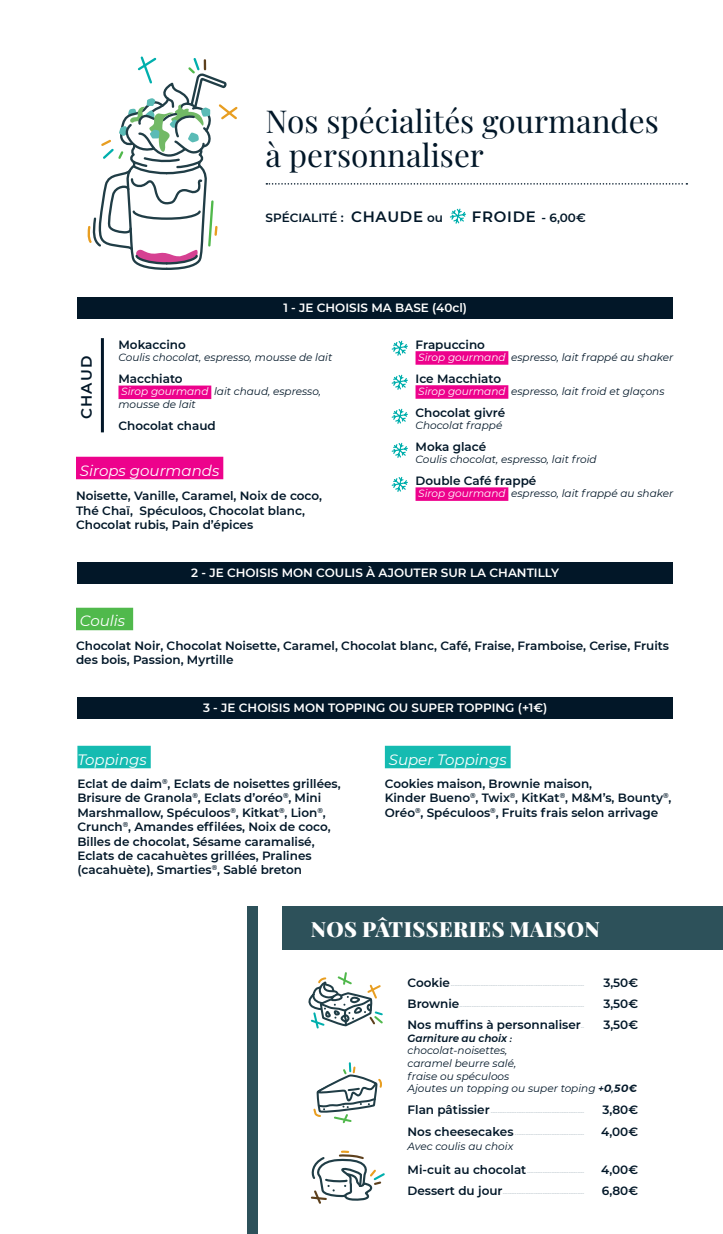
<style>
.page{position:relative;width:723px;height:1234px;background:#fff}
.page>*{position:absolute;margin:0;border:0;box-sizing:border-box;transform-origin:0 0}
.t1{font:31.5px/33.9px "Playfair Display";color:#021728}
.t2{font:900 21px "Playfair Display";letter-spacing:.02em;color:#fff}
.t3{font:italic 15px "Montserrat";color:#fff}
.t4{font:600 15px "Montserrat";letter-spacing:.05em;color:#021728}
.t5{font:600 12px/14.4px "Montserrat";color:#021728}
.t6{font:600 12px "Montserrat";color:#fff}
.t7{font:italic 10.5px/12.6px "Montserrat";color:#021728}
.t8{font:italic 500 10.5px "Montserrat";color:#021728}
.t9{font:600 4.5px "Montserrat";color:#a9b7bf}
.s1{font-size:15px}
.s2{font-size:12px}
.s3{color:#fff}
.s4{font-weight:600}
</style>
<div class="page">
<div style="left:283px;top:906px;width:440px;height:44px;background:#2d515a"></div>
<svg style="left:308px;top:972px;width:75px;height:57px"></svg>
<svg style="left:310px;top:1150px;width:75px;height:54px"></svg>
<svg style="left:313px;top:1062px;width:69px;height:62px"></svg>
<svg style="left:87px;top:56px;width:151px;height:214px"></svg>
<div style="left:118px;top:385px;width:93px;height:14px;background:#ed028c"></div>
<svg style="left:391px;top:340px;width:17px;height:16px"></svg>
<div style="left:415px;top:351px;width:93px;height:13px;background:#ed028c"></div>
<svg style="left:391px;top:374px;width:17px;height:16px"></svg>
<div style="left:415px;top:385px;width:93px;height:13px;background:#ed028c"></div>
<svg style="left:391px;top:408px;width:17px;height:16px"></svg>
<svg style="left:391px;top:442px;width:17px;height:16px"></svg>
<svg style="left:391px;top:476px;width:17px;height:16px"></svg>
<div style="left:415px;top:487px;width:93px;height:14px;background:#ed028c"></div>
<div style="left:76px;top:456px;width:147px;height:23px;background:#ed028c"></div>
<div style="left:77px;top:745px;width:74px;height:23px;background:#15bbb1"></div>
<div style="left:385px;top:745px;width:126px;height:23px;background:#15bbb1"></div>
<div style="left:76px;top:607px;width:57px;height:23px;background:#50b94c"></div>
<svg style="left:450px;top:208px;width:16px;height:16px"></svg>
<svg style="left:266px;top:183px;width:421px;height:1px"></svg>
<div style="left:77px;top:297px;width:596px;height:21px;background:#021728"></div>
<div style="left:77px;top:562px;width:596px;height:21px;background:#021728"></div>
<div style="left:77px;top:697px;width:596px;height:21px;background:#021728"></div>
<hr style="left:101px;top:338px;width:3px;height:94px;background:#021728">
<div style="left:247px;top:906px;width:10px;height:327px;background:#2d515a"></div>
<h1 class="t1" style="left:266px;top:101px;width:395px">Nos spécialités gourmandes à personnaliser</h1>
<p class="t5" style="left:266px;top:209px;width:179px">SPÉCIALITÉ : <span class="s1">CHAUDE</span> ou</p>
<p class="t4" style="left:472px;top:206px;width:116px">FROIDE <span class="s2">- 6,00€</span></p>
<p class="t6" style="left:283px;top:299px;width:185px">1 - JE CHOISIS MA BASE (40cl)</p>
<p class="t4" style="left:76px;top:419px;width:65px;rotate:-90deg">CHAUD</p>
<p class="t5" style="left:118px;top:337px;width:69px">Mokaccino</p>
<p class="t7" style="left:118px;top:351px;width:215px">Coulis chocolat, espresso, mousse de lait</p>
<p class="t5" style="left:118px;top:371px;width:66px">Macchiato</p>
<p class="t7" style="left:118px;top:385px;width:204px"><span class="s3">Sirop gourmand</span> lait chaud, espresso, mousse de lait</p>
<p class="t5" style="left:118px;top:417px;width:99px">Chocolat chaud</p>
<p class="t3" style="left:80px;top:460px;width:141px">Sirops gourmands</p>
<p class="t5" style="left:76px;top:488px;width:247px">Noisette, Vanille, Caramel, Noix de coco,<br>Thé Chaï, Spéculoos, Chocolat blanc,<br>Chocolat rubis, Pain d’épices</p>
<p class="t5" style="left:415px;top:336px;width:71px">Frapuccino</p>
<p class="t7" style="left:418px;top:350px;width:257px"><span class="s3">Sirop gourmand</span> espresso, lait frappé au shaker</p>
<p class="t5" style="left:415px;top:370px;width:87px">Ice Macchiato</p>
<p class="t7" style="left:418px;top:384px;width:248px"><span class="s3">Sirop gourmand</span> espresso, lait froid et glaçons</p>
<p class="t5" style="left:415px;top:405px;width:91px">Chocolat givré</p>
<p class="t7" style="left:415px;top:418px;width:88px">Chocolat frappé</p>
<p class="t5" style="left:415px;top:439px;width:72px">Moka glacé</p>
<p class="t7" style="left:415px;top:452px;width:183px">Coulis chocolat, espresso, lait froid</p>
<p class="t5" style="left:415px;top:473px;width:122px">Double Café frappé</p>
<p class="t7" style="left:418px;top:486px;width:257px"><span class="s3">Sirop gourmand</span> espresso, lait frappé au shaker</p>
<p class="t6" style="left:191px;top:564px;width:369px">2 - JE CHOISIS MON COULIS À AJOUTER SUR LA CHANTILLY</p>
<p class="t3" style="left:80px;top:610px;width:47px">Coulis</p>
<p class="t5" style="left:76px;top:637px;width:595px">Chocolat Noir, Chocolat Noisette, Caramel, Chocolat blanc, Café, Fraise, Framboise, Cerise, Fruits des bois, Passion, Myrtille</p>
<p class="t6" style="left:203px;top:699px;width:346px">3 - JE CHOISIS MON TOPPING OU SUPER TOPPING (+1€)</p>
<p class="t3" style="left:77px;top:748px;width:71px">Toppings</p>
<p class="t5" style="left:77px;top:775px;width:265px">Eclat de daim<sup>®</sup>, Eclats de noisettes grillées, Brisure de Granola<sup>®</sup>, Eclats d’oréo<sup>®</sup>, Mini Marshmallow, Spéculoos<sup>®</sup>, Kitkat<sup>®</sup>, Lion<sup>®</sup>, Crunch<sup>®</sup>, Amandes effilées, Noix de coco, Billes de chocolat, Sésame caramalisé, Eclats de cacahuètes grillées, Pralines (cacahuète), Smarties<sup>®</sup>, Sablé breton</p>
<p class="t3" style="left:389px;top:748px;width:119px">Super Toppings</p>
<p class="t5" style="left:385px;top:775px;width:288px">Cookies maison, Brownie maison,<br>Kinder Bueno<sup>®</sup>, Twix<sup>®</sup>, KitKat<sup>®</sup>, M&amp;M’s, Bounty<sup>®</sup>,<br>Oréo<sup>®</sup>, Spéculoos<sup>®</sup>, Fruits frais selon arrivage</p>
<h2 class="t2" style="left:311px;top:912px;width:290px">NOS PÂTISSERIES MAISON</h2>
<p class="t5" style="left:407px;top:974px;width:44px">Cookie</p>
<p class="t5" style="left:603px;top:974px;width:36px">3,50€</p>
<p class="t5" style="left:407px;top:995px;width:53px">Brownie</p>
<p class="t9" style="left:459px;top:1002px;width:126px">------------------------------------------------------------------------</p>
<p class="t5" style="left:603px;top:995px;width:36px">3,50€</p>
<p class="t5" style="left:407px;top:1016px;width:175px">Nos muffins à personnaliser</p>
<p class="t9" style="left:581px;top:1024px;width:5px">--</p>
<p class="t5" style="left:603px;top:1016px;width:36px">3,50€</p>
<p class="t8" style="left:407px;top:1029px;width:106px">Garniture au choix :</p>
<p class="t7" style="left:407px;top:1043px;width:231px">chocolat-noisettes,<br>caramel beurre salé,<br>fraise ou spéculoos<br>Ajoutes un topping ou super toping <span class="s4">+0,50€</span></p>
<p class="t5" style="left:407px;top:1101px;width:84px">Flan pâtissier</p>
<p class="t9" style="left:491px;top:1109px;width:95px">------------------------------------------------------</p>
<p class="t5" style="left:602px;top:1101px;width:37px">3,80€</p>
<p class="t5" style="left:407px;top:1123px;width:107px">Nos cheesecakes</p>
<p class="t5" style="left:601px;top:1123px;width:39px">4,00€</p>
<p class="t7" style="left:407px;top:1139px;width:107px">Avec coulis au choix</p>
<p class="t5" style="left:407px;top:1161px;width:120px">Mi-cuit au chocolat</p>
<p class="t9" style="left:527px;top:1168px;width:59px">---------------------------------</p>
<p class="t5" style="left:601px;top:1161px;width:39px">4,00€</p>
<p class="t5" style="left:407px;top:1182px;width:97px">Dessert du jour</p>
<p class="t9" style="left:503px;top:1190px;width:83px">-----------------------------------------------</p>
<p class="t5" style="left:602px;top:1182px;width:38px">6,80€</p>
</div>
